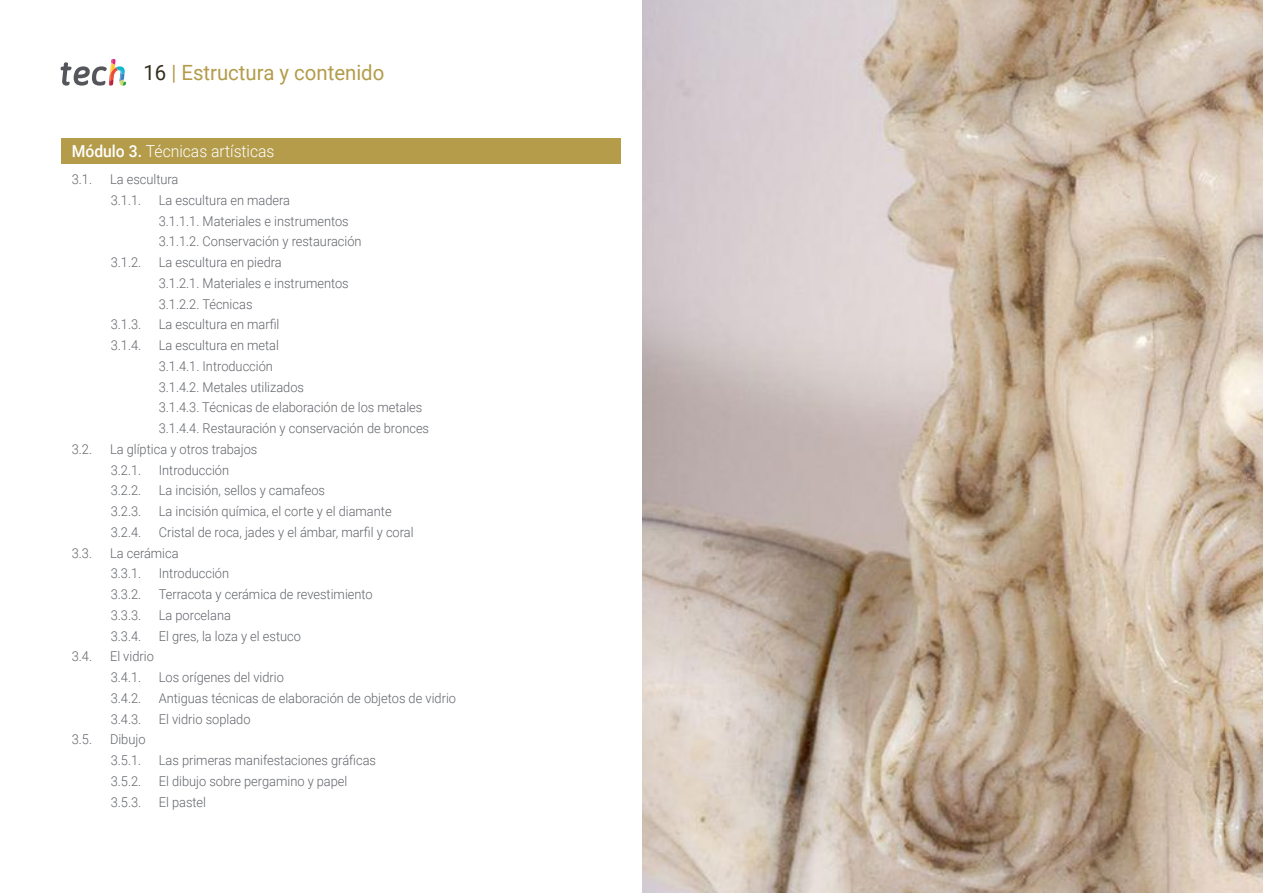
<style>
.page{position:relative;width:1263px;height:893px;background:#fff}
.page>*{position:absolute;margin:0;border:0;box-sizing:border-box;transform-origin:0 0}
.t1{font:21px "Roboto";color:#b49c4b}
.t2{font:300 16.5px "Roboto";color:#fff;scale:.95 1}
.t3{font:300 13.5px/20.7px "Roboto";color:#61646a;scale:.95 1}
.s1{color:#312e20}
.s2{font-weight:500}
</style>
<div class="page">
<div style="left:61px;top:138px;width:559px;height:25px;background:#b49c4b"></div>
<svg style="left:61px;top:59px;width:65px;height:27px"></svg>
<img style="left:642px;top:0;width:621px;height:893px">
<h1 class="t1" style="left:144px;top:57px;width:242px"><span class="s1">16</span> | Estructura y contenido</h1>
<p class="t2" style="left:72px;top:140px;width:215px"><span class="s2">Módulo 3.</span> Técnicas artísticas</p>
<p class="t3" style="left:72px;top:168px;width:23px">3.1.</p>
<p class="t3" style="left:110px;top:168px;width:74px">La escultura<br>3.1.1.</p>
<p class="t3" style="left:159px;top:189px;width:215px">La escultura en madera<br>3.1.1.1. Materiales e instrumentos<br>3.1.1.2. Conservación y restauración</p>
<p class="t3" style="left:111px;top:251px;width:34px">3.1.2.</p>
<p class="t3" style="left:159px;top:251px;width:202px">La escultura en piedra<br>3.1.2.1. Materiales e instrumentos<br>3.1.2.2. Técnicas</p>
<p class="t3" style="left:111px;top:314px;width:34px">3.1.3.</p>
<p class="t3" style="left:159px;top:314px;width:129px">La escultura en marfil</p>
<p class="t3" style="left:111px;top:334px;width:34px">3.1.4.</p>
<p class="t3" style="left:159px;top:334px;width:286px">La escultura en metal<br>3.1.4.1. Introducción<br>3.1.4.2. Metales utilizados<br>3.1.4.3. Técnicas de elaboración de los metales 3.1.4.4. Restauración y conservación de bronces</p>
<p class="t3" style="left:72px;top:438px;width:23px">3.2.</p>
<p class="t3" style="left:110px;top:438px;width:157px">La glíptica y otros trabajos<br>3.2.1.</p>
<p class="t3" style="left:159px;top:459px;width:76px">Introducción</p>
<p class="t3" style="left:111px;top:480px;width:34px">3.2.2.</p>
<p class="t3" style="left:159px;top:480px;width:177px">La incisión, sellos y camafeos</p>
<p class="t3" style="left:111px;top:500px;width:34px">3.2.3.</p>
<p class="t3" style="left:159px;top:500px;width:247px">La incisión química, el corte y el diamante</p>
<p class="t3" style="left:111px;top:521px;width:34px">3.2.4.</p>
<p class="t3" style="left:159px;top:521px;width:270px">Cristal de roca, jades y el ámbar, marfil y coral</p>
<p class="t3" style="left:72px;top:542px;width:23px">3.3.</p>
<p class="t3" style="left:110px;top:542px;width:74px">La cerámica<br>3.3.1.</p>
<p class="t3" style="left:159px;top:563px;width:76px">Introducción</p>
<p class="t3" style="left:111px;top:583px;width:34px">3.3.2.</p>
<p class="t3" style="left:159px;top:583px;width:227px">Terracota y cerámica de revestimiento</p>
<p class="t3" style="left:111px;top:604px;width:34px">3.3.3.</p>
<p class="t3" style="left:159px;top:604px;width:77px">La porcelana</p>
<p class="t3" style="left:111px;top:625px;width:34px">3.3.4.</p>
<p class="t3" style="left:159px;top:625px;width:151px">El gres, la loza y el estuco</p>
<p class="t3" style="left:72px;top:646px;width:23px">3.4.</p>
<p class="t3" style="left:110px;top:646px;width:48px">El vidrio<br>3.4.1.</p>
<p class="t3" style="left:159px;top:666px;width:133px">Los orígenes del vidrio</p>
<p class="t3" style="left:111px;top:687px;width:34px">3.4.2.</p>
<p class="t3" style="left:159px;top:687px;width:314px">Antiguas técnicas de elaboración de objetos de vidrio</p>
<p class="t3" style="left:111px;top:708px;width:34px">3.4.3.</p>
<p class="t3" style="left:159px;top:708px;width:98px">El vidrio soplado</p>
<p class="t3" style="left:72px;top:729px;width:23px">3.5.</p>
<p class="t3" style="left:110px;top:729px;width:39px">Dibujo<br>3.5.1.</p>
<p class="t3" style="left:159px;top:749px;width:230px">Las primeras manifestaciones gráficas</p>
<p class="t3" style="left:111px;top:770px;width:34px">3.5.2.</p>
<p class="t3" style="left:159px;top:770px;width:200px">El dibujo sobre pergamino y papel</p>
<p class="t3" style="left:111px;top:791px;width:34px">3.5.3.</p>
<p class="t3" style="left:159px;top:791px;width:51px">El pastel</p>
</div>
